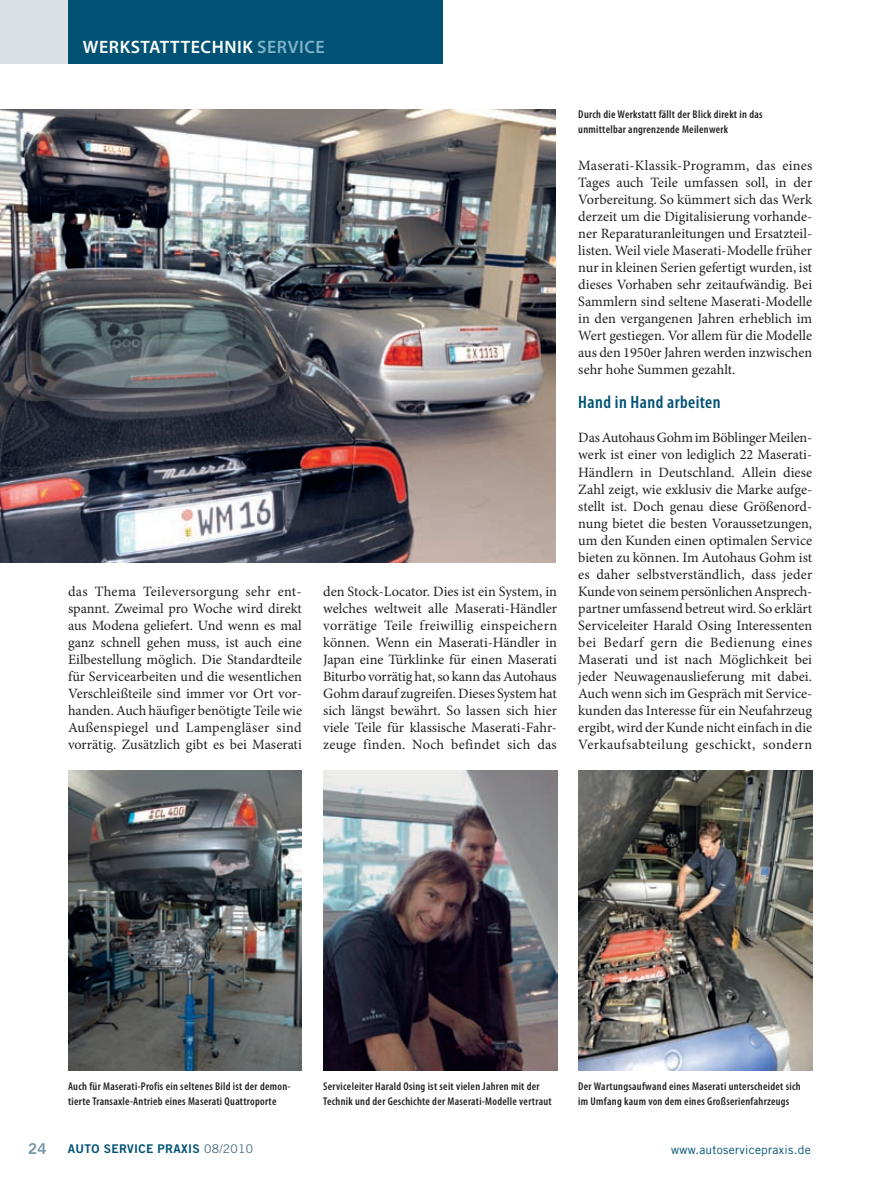
<style>
.page{position:relative;width:893px;height:1187px;background:#fff}
.page>*{position:absolute;margin:0;border:0;box-sizing:border-box;transform-origin:0 0}
.t1{font:600 18px "Myriad Pro";letter-spacing:.03em;color:#fff}
.t2{font:600 condensed 18px "Myriad Pro";letter-spacing:.025em;color:#005274}
.t3{font:15px "Trade Gothic LT Std Bd 2";color:#7195a6}
.t4{font:14.25px/17px "Minion Pro";letter-spacing:.005em;color:#231f20;text-align:justify}
.t5{font:12px "Trade Gothic LT Std Bd 2";letter-spacing:.025em;color:#005274}
.t6{font:12px "Trade Gothic LT Std";letter-spacing:.025em;color:#005274}
.t7{font:600 condensed 11.25px/15px "Myriad Pro";letter-spacing:.025em;color:#231f20}
.s1{color:#7fb2c9}
.s2{font-family:"Trade Gothic LT Std";color:#456e80}
</style>
<div class="page">
<img style="left:323px;top:770px;width:234px;height:300px">
<img style="left:68px;top:770px;width:234px;height:300px">
<img style="left:578px;top:770px;width:234px;height:300px">
<img style="left:0;top:109px;width:556px;height:453px">
<div style="left:0;top:0;width:68px;height:64px;background:#dae0e3"></div>
<div style="left:68px;top:0;width:374px;height:64px;background:#005274"></div>
<p class="t1" style="left:83px;top:35px;width:243px">WERKSTATTTECHNIK <span class="s1">SERVICE</span></p>
<p class="t4" style="left:68px;top:582px;width:235px">das Thema Teileversorgung sehr ent&shy;spannt. Zweimal pro Woche wird direkt aus Modena geliefert. Und wenn es mal ganz schnell gehen muss, ist auch eine Eilbestellung möglich. Die Standardteile für Servicearbeiten und die wesentlichen Verschleißteile sind immer vor Ort vor&shy;handen. Auch häufiger benötigte Teile wie Außenspiegel und Lampengläser sind vorrätig. Zusätzlich gibt es bei Maserati</p>
<p class="t4" style="left:323px;top:582px;width:236px">den Stock-Locator. Dies ist ein System, in welches weltweit alle Maserati-Händler vorrätige Teile freiwillig einspeichern können. Wenn ein Maserati-Händler in Japan eine Türklinke für einen Maserati Biturbo vorrätig hat, so kann das Autohaus Gohm darauf zugreifen. Dieses System hat sich längst bewährt. So lassen sich hier viele Teile für klassische Maserati-Fahr&shy;zeuge finden. Noch befindet sich das</p>
<p class="t7" style="left:578px;top:106px;width:186px">Durch die Werkstatt fällt der Blick direkt in das unmittelbar angrenzende Meilenwerk</p>
<p class="t4" style="left:578px;top:157px;width:235px">Maserati-Klassik-Programm, das eines Tages auch Teile umfassen soll, in der Vorbereitung. So kümmert sich das Werk derzeit um die Digitalisierung vorhande&shy;ner Reparaturanleitungen und Ersatzteil&shy;listen. Weil viele Maserati-Modelle früher nur in kleinen Serien gefertigt wurden, ist dieses Vorhaben sehr zeitaufwändig. Bei Sammlern sind seltene Maserati-Modelle in den vergangenen Jahren erheblich im Wert gestiegen. Vor allem für die Modelle aus den 1950er Jahren werden inzwischen sehr hohe Summen gezahlt.</p>
<p class="t2" style="left:578px;top:391px;width:144px">Hand in Hand arbeiten</p>
<p class="t4" style="left:578px;top:429px;width:236px">Das Autohaus Gohm im Böblinger Meilen&shy;werk ist einer von lediglich 22 Maserati-Händlern in Deutschland. Allein diese Zahl zeigt, wie exklusiv die Marke aufge&shy;stellt ist. Doch genau diese Größenord&shy;nung bietet die besten Voraussetzungen, um den Kunden einen optimalen Service bieten zu können. Im Autohaus Gohm ist es daher selbstverständlich, dass jeder Kunde von seinem persönlichen Ansprech&shy;partner umfassend betreut wird. So erklärt Serviceleiter Harald Osing Interessenten bei Bedarf gern die Bedienung eines Maserati und ist nach Möglichkeit bei jeder Neuwagenauslieferung mit dabei.<br>Auch wenn sich im Gespräch mit Service&shy;kunden das Interesse für ein Neufahrzeug ergibt, wird der Kunde nicht einfach in die Verkaufsabteilung geschickt, sondern</p>
<p class="t7" style="left:68px;top:1078px;width:224px">Auch für Maserati-Profis ein seltenes Bild ist der demon&shy;tierte Transaxle-Antrieb eines Maserati Quattroporte</p>
<p class="t7" style="left:323px;top:1078px;width:230px">Serviceleiter Harald Osing ist seit vielen Jahren mit der<br>Technik und der Geschichte der Maserati-Modelle vertraut</p>
<p class="t7" style="left:578px;top:1078px;width:224px">Der Wartungsaufwand eines Maserati unterscheidet sich im Umfang kaum von dem eines Großserienfahrzeugs</p>
<p class="t3" style="left:28px;top:1139px;width:20px">24</p>
<p class="t5" style="left:68px;top:1141px;width:187px">AUTO SERVICE PRAXIS <span class="s2">08/2010</span></p>
<p class="t6" style="left:671px;top:1141px;width:141px">www.autoservicepraxis.de</p>
</div>
